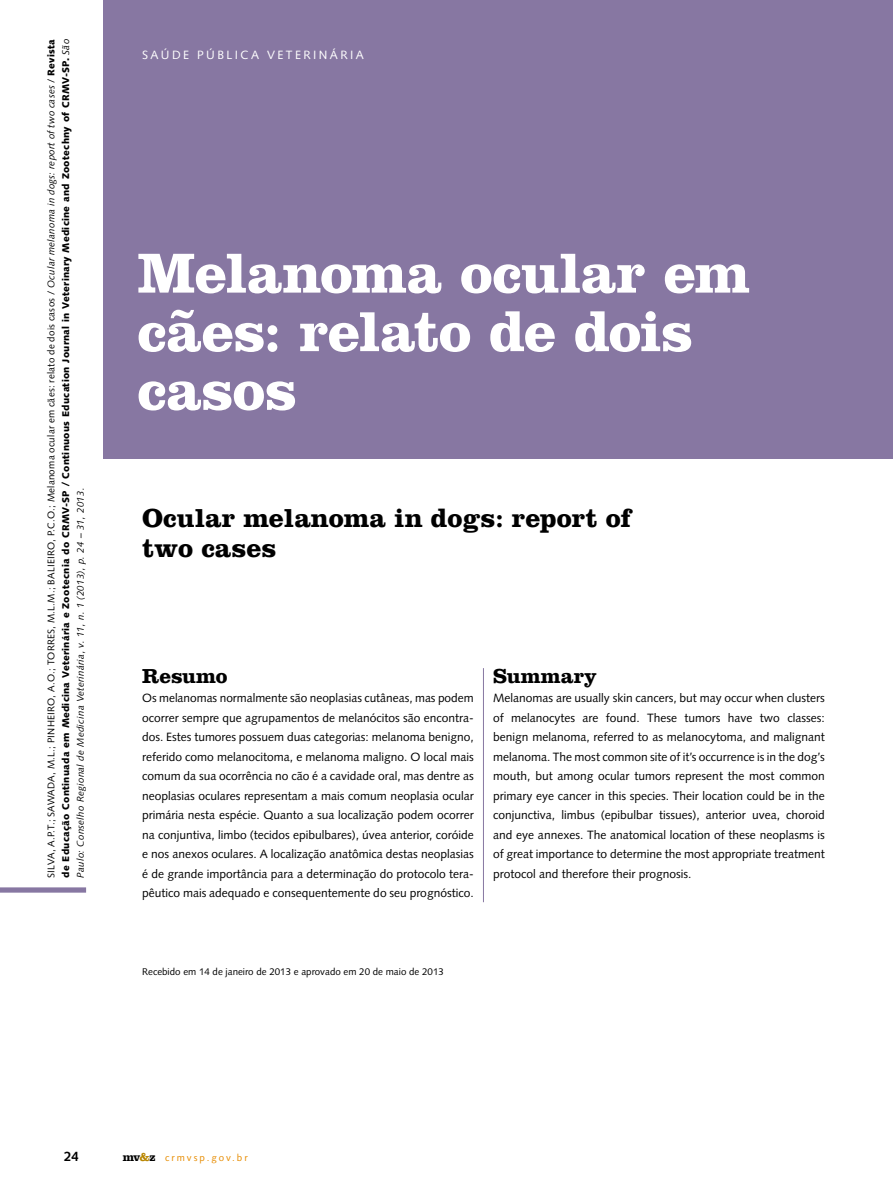
<style>
.page{position:relative;width:893px;height:1191px;background:#fff}
.page>*{position:absolute;margin:0;border:0;box-sizing:border-box;transform-origin:0 0}
.t1{font:700 58.5px/58.5px "Clarendon LT Std";letter-spacing:-.015em;color:#fff}
.t2{font:700 27px/29.2px "Clarendon";color:#000}
.t3{font:700 21px "Clarendon LT Std";color:#000}
.t4{font:700 13.5px "Syntax LT Std";color:#000}
.t5{font:12px/19.5px "Syntax LT Std";color:#000;text-align:justify}
.t6{font:12px "Syntax LT Std";letter-spacing:.2em;color:#fff}
.t7{font:900 9.75px/14.7px "Syntax LT Std";letter-spacing:.025em;color:#000;text-align:justify}
.t8{font:9.75px "Syntax LT Std";color:#000}
.t9{font:9.75px "Syntax LT Std";letter-spacing:.2em;color:#e78c00}
.s1{font-weight:400}
.s2{font-weight:400;font-style:italic}
.s3{font-family:"Clarendon LT Std";font-weight:700;font-size:12px;color:#000}
.s4{font-family:"Clarendon LT Std";font-weight:700;font-size:12px;color:#b98600}
</style>
<div class="page">
<div style="left:103px;top:0;width:790px;height:458px;background:#8777a2"></div>
<div style="left:0;top:887px;width:86px;height:5px;background:#8777a2"></div>
<hr style="left:483px;top:668px;width:1px;height:234px;background:#8777a2">
<p class="t7" style="left:44px;top:878px;width:840px;rotate:-90deg"><span class="s1">Silva, A.P.T.; Sawada, M.L.; Pinheiro, A.O.; Torres, M.L.M.; Balieiro, P.C.O.; Melanoma ocular em cães: relato de dois casos /</span> <span class="s2">Ocular melanoma in dogs: report of two cases</span> <span class="s1">/</span> Revista de Educação Continuada em Medicina Veterinária e Zootecnia do CRMV-SP / Continuous Education Journal in Veterinary Medicine and Zootechny of CRMV-SP. <span class="s2">São Paulo: Conselho Regional de Medicina Veterinária, v. 11, n. 1 (2013), p. 24 – 31, 2013.</span></p>
<p class="t6" style="left:142px;top:47px;width:39px">Sa úde</p>
<p class="t6" style="left:197px;top:47px;width:30px">Pública</p>
<p class="t6" style="left:267px;top:47px;width:20px">Veterinária</p>
<h1 class="t1" style="left:137px;top:243px;width:614px">Melanoma ocular em cães: relato de dois casos</h1>
<h2 class="t2" style="left:142px;top:503px;width:490px">Ocular melanoma in dogs: report of two cases</h2>
<h3 class="t3" style="left:142px;top:663px;width:87px">Resumo</h3>
<p class="t5" style="left:142px;top:688px;width:333px">Os melanomas normalmente são neoplasias cutâneas, mas podem ocorrer sempre que agrupamentos de melanócitos são encontra&shy;dos. Estes tumores possuem duas categorias: melanoma benigno, referido como melanocitoma, e melanoma maligno. O local mais comum da sua ocorrência no cão é a cavidade oral, mas dentre as neoplasias oculares representam a mais comum neoplasia ocular primária nesta espécie. Quanto a sua localização podem ocorrer na conjuntiva, limbo (tecidos epibulbares), úvea anterior, coróide e nos anexos oculares. A localização anatômica destas neoplasias é de grande importância para a determinação do protocolo tera&shy;pêutico mais adequado e consequentemente do seu prognóstico.</p>
<h3 class="t3" style="left:493px;top:663px;width:105px">Summary</h3>
<p class="t5" style="left:493px;top:688px;width:333px">Melanomas are usually skin cancers, but may occur when clusters of melanocytes are found. These tumors have two classes: benign melanoma, referred to as melanocytoma, and malignant melanoma. The most common site of it’s occurrence is in the dog’s mouth, but among ocular tumors represent the most common primary eye cancer in this species. Their location could be in the conjunctiva, limbus (epibulbar tissues), anterior uvea, choroid and eye annexes. The anatomical location of these neoplasms is of great importance to determine the most appropriate treatment protocol and therefore their prognosis.</p>
<p class="t8" style="left:142px;top:966px;width:303px">Recebido em 14 de janeiro de 2013 e aprovado em 20 de maio de 2013</p>
<p class="t4" style="left:64px;top:1148px;width:16px">24</p>
<p class="t9" style="left:123px;top:1151px;width:126px"><span class="s3">mv</span><span class="s4">&amp;</span><span class="s3">z</span> crmvsp.gov.br</p>
</div>
